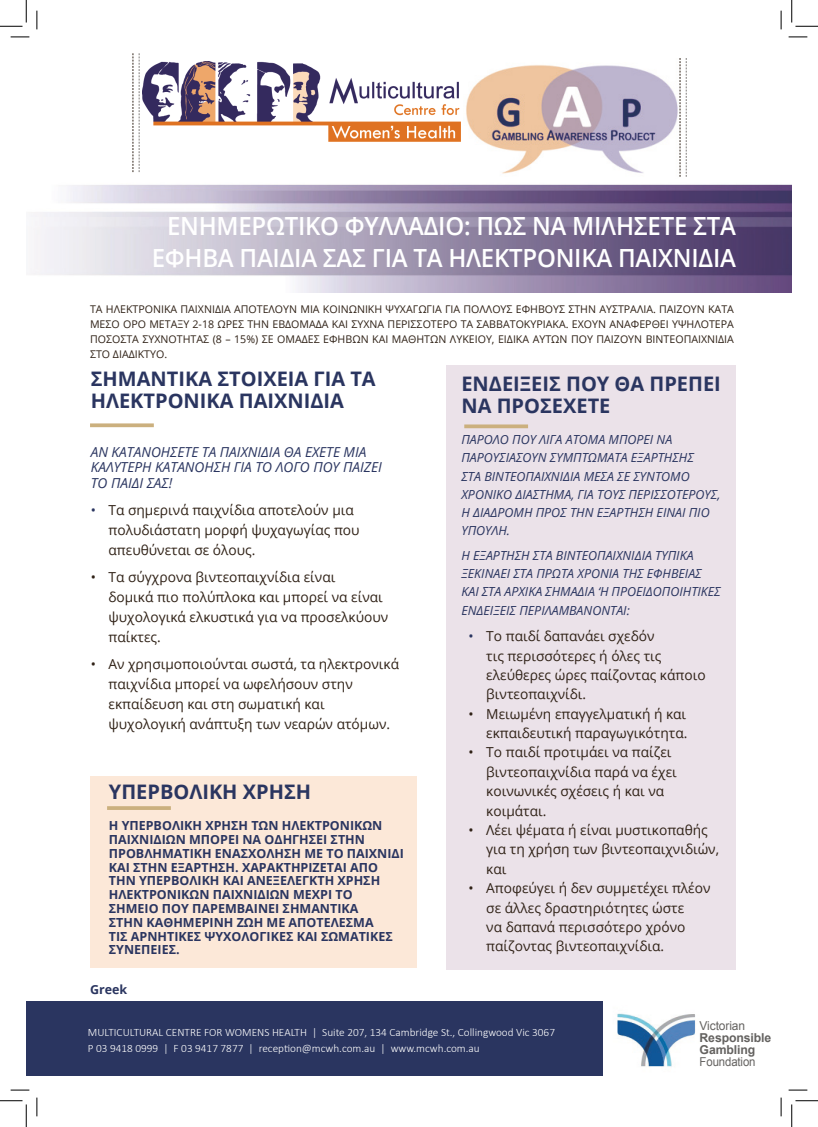
<style>
.page{position:relative;width:818px;height:1127px;background:#fff}
.page>*{position:absolute;margin:0;border:0;box-sizing:border-box;transform-origin:0 0}
.t1{font:600 25px/32.6px "Open Sans";letter-spacing:-.01em;color:#fff;text-align:right;scale:.96 1}
.t2{font:700 20px/22.8px "Open Sans";color:#2a3560}
.t3{font:13.75px/19.4px "Open Sans";color:#2f2116}
.t4{font:italic 13.75px/15.2px "Open Sans";color:#2a3560}
.t5{font:13.75px "Open Sans";color:#2a3560}
.t6{font:700 12.5px/13.8px "Open Sans";color:#2a3560}
.t7{font:italic 12.5px/18.1px "Open Sans";color:#2a3560}
.t8{font:700 12.25px "Arial";letter-spacing:-.01em;color:#646260}
.t9{font:12.25px "Arial";letter-spacing:-.01em;color:#646260;scale:.93 1}
.t10{font:12.25px "Arial";letter-spacing:-.01em;color:#646260}
.t11{font:300 11.25px "Calibri";color:#fff}
.t12{font:10.62px/15px "Open Sans";color:#2f2116;text-align:justify}
</style>
<div class="page">
<img style="left:31px;top:158px;width:761px;height:134px">
<div style="left:446px;top:365px;width:290px;height:604px;background:#ebe2e9"></div>
<div style="left:26px;top:1001px;width:577px;height:75px;background:#2a3560"></div>
<img style="left:617px;top:1013px;width:79px;height:54px">
<div style="left:90px;top:776px;width:326px;height:191px;background:#fce8d8"></div>
<svg style="left:90px;top:423px;width:64px;height:4px"></svg>
<hr style="left:107px;top:806px;width:64px;height:3px;background:#cbb07e">
<svg style="left:464px;top:424px;width:64px;height:4px"></svg>
<img style="left:143px;top:61px;width:317px;height:81px">
<img style="left:463px;top:65px;width:215px;height:113px">
<svg style="left:680px;top:58px;width:7px;height:119px"></svg>
<svg style="left:133px;top:53px;width:7px;height:119px"></svg>
<svg style="left:11px;top:36px;width:18px;height:2px"></svg>
<svg style="left:788px;top:36px;width:19px;height:2px"></svg>
<svg style="left:11px;top:1089px;width:18px;height:1px"></svg>
<svg style="left:788px;top:1089px;width:19px;height:1px"></svg>
<svg style="left:36px;top:11px;width:2px;height:18px"></svg>
<svg style="left:36px;top:1097px;width:2px;height:18px"></svg>
<svg style="left:780px;top:11px;width:2px;height:18px"></svg>
<svg style="left:780px;top:1097px;width:2px;height:18px"></svg>
<svg style="left:0;top:0;width:27px;height:27px"></svg>
<svg style="left:0;top:1100px;width:27px;height:26px"></svg>
<svg style="left:791px;top:0;width:27px;height:27px"></svg>
<svg style="left:791px;top:1100px;width:27px;height:26px"></svg>
<p class="t1" style="left:152px;top:209px;width:610px">ΕΝΗΜΕΡΩΤΙΚΟ ΦΥΛΛΑΔΙΟ: ΠΩΣ ΝΑ ΜΙΛΗΣΕΤΕ ΣΤΑ<br>ΕΦΗΒΑ ΠΑΙΔΙΑ ΣΑΣ ΓΙΑ ΤΑ ΗΛΕΚΤΡΟΝΙΚΑ ΠΑΙΧΝΙΔΙΑ</p>
<p class="t12" style="left:90px;top:301px;width:645px">ΤΑ ΗΛΕΚΤΡΟΝΙΚΑ ΠΑΙΧΝΙΔΙΑ ΑΠΟΤΕΛΟΥΝ ΜΙΑ ΚΟΙΝΩΝΙΚΗ ΨΥΧΑΓΩΓΙΑ ΓΙΑ ΠΟΛΛΟΥΣ ΕΦΗΒΟΥΣ ΣΤΗΝ ΑΥΣΤΡΑΛΙΑ. ΠΑΙΖΟΥΝ ΚΑΤΑ ΜΕΣΟ ΟΡΟ ΜΕΤΑΞΥ 2-18 ΩΡΕΣ ΤΗΝ ΕΒΔΟΜΑΔΑ ΚΑΙ ΣΥΧΝΑ ΠΕΡΙΣΣΟΤΕΡΟ ΤΑ ΣΑΒΒΑΤΟΚΥΡΙΑΚΑ. ΕΧΟΥΝ ΑΝΑΦΕΡΘΕΙ ΥΨΗΛΟΤΕΡΑ ΠΟΣΟΣΤΑ ΣΥΧΝΟΤΗΤΑΣ (8 – 15%) ΣΕ ΟΜΑΔΕΣ ΕΦΗΒΩΝ ΚΑΙ ΜΑΘΗΤΩΝ ΛΥΚΕΙΟΥ, ΕΙΔΙΚΑ ΑΥΤΩΝ ΠΟΥ ΠΑΙΖΟΥΝ ΒΙΝΤΕΟΠΑΙΧΝΙΔΙΑ ΣΤΟ ΔΙΑΔΙΚΤΥΟ.</p>
<p class="t2" style="left:91px;top:366px;width:286px">ΣΗΜΑΝΤΙΚΑ ΣΤΟΙΧΕΙΑ ΓΙΑ ΤΑ<br>ΗΛΕΚΤΡΟΝΙΚΑ ΠΑΙΧΝΙΔΙΑ</p>
<p class="t4" style="left:91px;top:444px;width:293px">ΑΝ ΚΑΤΑΝΟΗΣΕΤΕ ΤΑ ΠΑΙΧΝΙΔΙΑ ΘΑ ΕΧΕΤΕ ΜΙΑ<br>ΚΑΛΥΤΕΡΗ ΚΑΤΑΝΟΗΣΗ ΓΙΑ ΤΟ ΛΟΓΟ ΠΟΥ ΠΑΙΖΕΙ<br>ΤΟ ΠΑΙΔΙ ΣΑΣ!</p>
<p class="t3" style="left:108px;top:499px;width:247px">Τα σημερινά παιχνίδια αποτελούν μια</p>
<p class="t2" style="left:461px;top:372px;width:261px;line-height:22.1px">ΕΝΔΕΙΞΕΙΣ ΠΟΥ ΘΑ ΠΡΕΠΕΙ<br>ΝΑ ΠΡΟΣΕΧΕΤΕ</p>
<p class="t7" style="left:461px;top:430px;width:260px">ΠΑΡΟΛΟ ΠΟΥ ΛΙΓΑ ΑΤΟΜΑ ΜΠΟΡΕΙ ΝΑ<br>ΠΑΡΟΥΣΙΑΣΟΥΝ ΣΥΜΠΤΩΜΑΤΑ ΕΞΑΡΤΗΣΗΣ<br>ΣΤΑ ΒΙΝΤΕΟΠΑΙΧΝΙΔΙΑ ΜΕΣΑ ΣΕ ΣΥΝΤΟΜΟ<br>ΧΡΟΝΙΚΟ ΔΙΑΣΤΗΜΑ, ΓΙΑ ΤΟΥΣ ΠΕΡΙΣΣΟΤΕΡΟΥΣ,<br>Η ΔΙΑΔΡΟΜΗ ΠΡΟΣ ΤΗΝ ΕΞΑΡΤΗΣΗ ΕΙΝΑΙ ΠΙΟ<br>ΥΠΟΥΛΗ.</p>
<p class="t7" style="left:461px;top:546px;width:261px">Η ΕΞΑΡΤΗΣΗ ΣΤΑ ΒΙΝΤΕΟΠΑΙΧΝΙΔΙΑ ΤΥΠΙΚΑ ΞΕΚΙΝΑΕΙ ΣΤΑ ΠΡΩΤΑ ΧΡΟΝΙΑ ΤΗΣ ΕΦΗΒΕΙΑΣ ΚΑΙ ΣΤΑ ΑΡΧΙΚΑ ΣΗΜΑΔΙΑ Η‘ ΠΡΟΕΙΔΟΠΟΙΗΤΙΚΕΣ ΕΝΔΕΙΞΕΙΣ ΠΕΡΙΛΑΜΒΑΝΟΝΤΑΙ:</p>
<p class="t3" style="left:486px;top:626px;width:170px">Το παιδί δαπανάει σχεδόν</p>
<p class="t5" style="left:91px;top:500px;width:7px">•</p>
<p class="t3" style="left:108px;top:519px;width:253px;line-height:20px">πολυδιάστατη μορφή ψυχαγωγίας που απευθύνεται σε όλους.</p>
<p class="t3" style="left:108px;top:566px;width:228px">Τα σύγχρονα βιντεοπαιχνίδια είναι</p>
<p class="t3" style="left:91px;top:566px;width:7px">•</p>
<p class="t3" style="left:108px;top:586px;width:281px;line-height:20px">δομικά πιο πολύπλοκα και μπορεί να είναι ψυχολογικά ελκυστικά για να προσελκύουν παίκτες.</p>
<p class="t3" style="left:108px;top:653px;width:292px">Αν χρησιμοποιούνται σωστά, τα ηλεκτρονικά</p>
<p class="t5" style="left:468px;top:626px;width:7px">•</p>
<p class="t3" style="left:486px;top:645px;width:221px">τις περισσότερες ή όλες τις ελεύθερες ώρες παίζοντας κάποιο βιντεοπαιχνίδι.</p>
<p class="t3" style="left:486px;top:703px;width:201px">Μειωμένη επαγγελματική ή και</p>
<p class="t3" style="left:91px;top:653px;width:7px">•</p>
<p class="t3" style="left:108px;top:673px;width:283px;line-height:20px">παιχνίδια μπορεί να ωφελήσουν στην εκπαίδευση και στη σωματική και ψυχολογική ανάπτυξη των νεαρών ατόμων.</p>
<p class="t3" style="left:468px;top:703px;width:7px">•</p>
<p class="t3" style="left:486px;top:722px;width:203px">εκπαιδευτική παραγωγικότητα.</p>
<p class="t3" style="left:486px;top:742px;width:187px">Το παιδί προτιμάει να παίζει</p>
<p class="t3" style="left:468px;top:742px;width:7px">•</p>
<p class="t2" style="left:109px;top:779px;width:204px">ΥΠΕΡΒΟΛΙΚΗ ΧΡΗΣΗ</p>
<p class="t6" style="left:109px;top:818px;width:297px">Η ΥΠΕΡΒΟΛΙΚΗ ΧΡΗΣΗ ΤΩΝ ΗΛΕΚΤΡΟΝΙΚΩΝ ΠΑΙΧΝΙΔΙΩΝ ΜΠΟΡΕΙ ΝΑ ΟΔΗΓΗΣΕΙ ΣΤΗΝ ΠΡΟΒΛΗΜΑΤΙΚΗ ΕΝΑΣΧΟΛΗΣΗ ΜΕ ΤΟ ΠΑΙΧΝΙΔΙ ΚΑΙ ΣΤΗΝ ΕΞΑΡΤΗΣΗ. ΧΑΡΑΚΤΗΡΙΖΕΤΑΙ ΑΠΟ ΤΗΝ ΥΠΕΡΒΟΛΙΚΗ ΚΑΙ ΑΝΕΞΕΛΕΓΚΤΗ ΧΡΗΣΗ ΗΛΕΚΤΡΟΝΙΚΩΝ ΠΑΙΧΝΙΔΙΩΝ ΜΕΧΡΙ ΤΟ ΣΗΜΕΙΟ ΠΟΥ ΠΑΡΕΜΒΑΙΝΕΙ ΣΗΜΑΝΤΙΚΑ<br>ΣΤΗΝ ΚΑΘΗΜΕΡΙΝΗ ΖΩΗ ΜΕ ΑΠΟΤΕΛΕΣΜΑ<br>ΤΙΣ ΑΡΝΗΤΙΚΕΣ ΨΥΧΟΛΟΓΙΚΕΣ ΚΑΙ ΣΩΜΑΤΙΚΕΣ ΣΥΝΕΠΕΙΕΣ.</p>
<p class="t6" style="left:90px;top:982px;width:39px">Greek</p>
<p class="t3" style="left:468px;top:819px;width:7px">•</p>
<p class="t3" style="left:468px;top:877px;width:7px">•</p>
<p class="t3" style="left:486px;top:761px;width:192px">βιντεοπαιχνίδια παρά να έχει κοινωνικές σχέσεις ή και να κοιμάται.</p>
<p class="t3" style="left:486px;top:819px;width:223px">Λέει ψέματα ή είναι μυστικοπαθής</p>
<p class="t3" style="left:486px;top:839px;width:234px">για τη χρήση των βιντεοπαιχνιδιών, και</p>
<p class="t3" style="left:486px;top:877px;width:226px">Αποφεύγει ή δεν συμμετέχει πλέον</p>
<p class="t3" style="left:486px;top:897px;width:201px;text-align:justify">σε άλλες δραστηριότητες ώστε να δαπανά περισσότερο χρόνο παίζοντας βιντεοπαιχνίδια.</p>
<p class="t11" style="left:88px;top:1025px;width:221px">MULTICULTURAL CENTRE FOR WOMENS HEALTH</p>
<p class="t11" style="left:312px;top:1025px;width:7px">|</p>
<p class="t11" style="left:322px;top:1025px;width:234px">Suite 207, 134 Cambridge St., Collingwood Vic 3067</p>
<p class="t11" style="left:163px;top:1041px;width:7px">|</p>
<p class="t11" style="left:88px;top:1041px;width:72px">P 03 9418 0999</p>
<p class="t11" style="left:248px;top:1041px;width:7px">|</p>
<p class="t11" style="left:174px;top:1041px;width:71px">F 03 9417 7877</p>
<p class="t11" style="left:259px;top:1041px;width:118px">reception@mcwh.com.au</p>
<p class="t11" style="left:380px;top:1041px;width:7px">|</p>
<p class="t11" style="left:391px;top:1041px;width:91px">www.mcwh.com.au</p>
<p class="t10" style="left:699px;top:1017px;width:47px">Victorian</p>
<p class="t8" style="left:699px;top:1029px;width:73px">Responsible</p>
<p class="t8" style="left:699px;top:1040px;width:57px">Gambling</p>
<p class="t9" style="left:699px;top:1052px;width:62px">Foundation</p>
</div>
